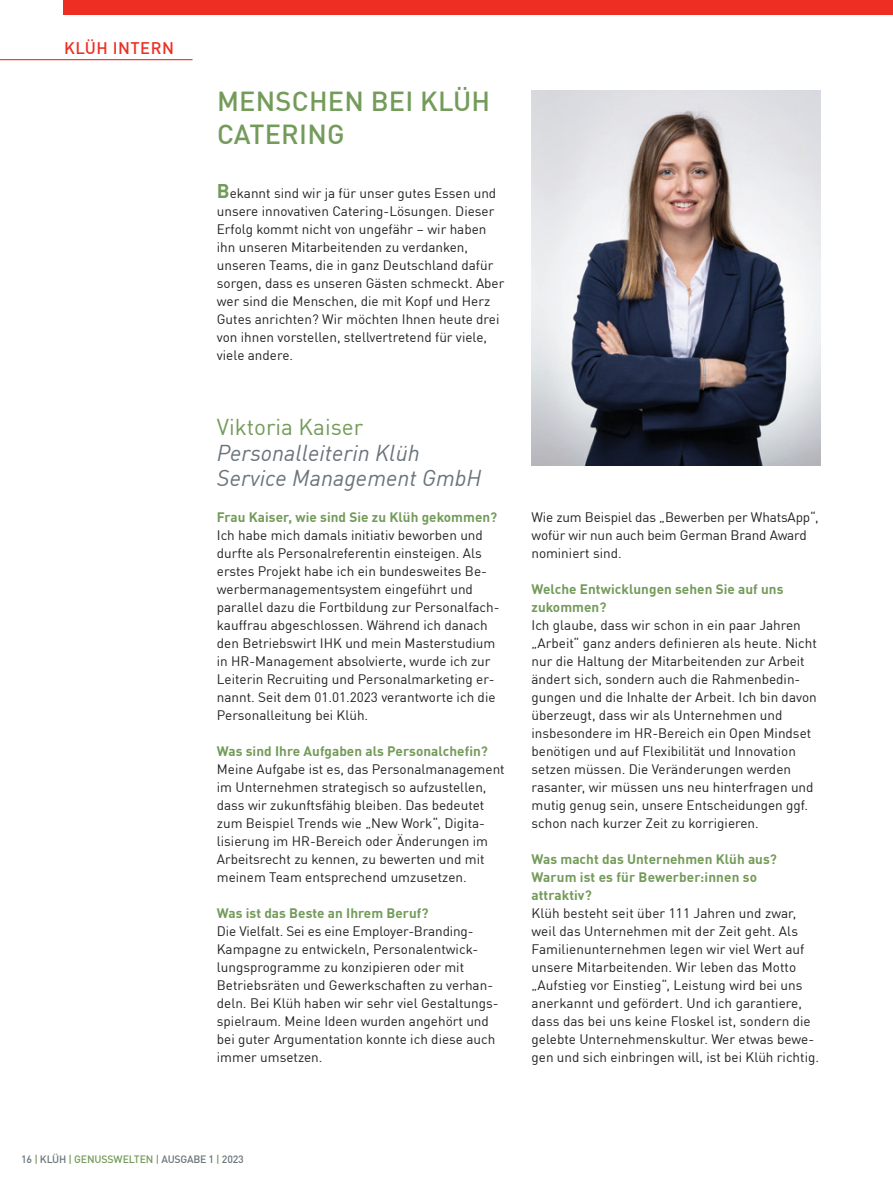
<style>
.page{position:relative;width:893px;height:1191px;background:#fff}
.page>*{position:absolute;margin:0;border:0;box-sizing:border-box;transform-origin:0 0}
.t1{font:500 27px/33px "DINOT";letter-spacing:.01em;color:#739b59}
.t2{font:italic 22.5px/25.5px "DINOT";color:#6a747b}
.t3{font:22.5px "DINOT";color:#739b59}
.t4{font:500 16.5px "DINOT";letter-spacing:.03em;color:#ee2e22}
.t5{font:13.5px/18px "DINOT";color:#231f20}
.t6{font:700 13.5px/18px "DINOT";letter-spacing:.005em;color:#739b59}
.t7{font:500 10.5px "DINOT";letter-spacing:-.02em;color:#6a747b}
.s1{font-weight:700;font-size:19.5px;color:#739b59}
.s2{color:#739b59}
</style>
<div class="page">
<div style="left:63px;top:0;width:830px;height:14px;background:#ee2e22"></div>
<img style="left:531px;top:90px;width:290px;height:375px">
<hr style="left:0;top:59px;width:193px;height:1px;background:#ee2e22">
<p class="t4" style="left:64px;top:35px;width:111px">KLÜH INTERN</p>
<h1 class="t1" style="left:217px;top:82px;width:275px">MENSCHEN BEI KLÜH<br>CATERING</h1>
<p class="t5" style="left:217px;top:183px;width:289px"><span class="s1">B</span>ekannt sind wir ja für unser gutes Essen und unsere innovativen Catering-Lösungen. Dieser Erfolg kommt nicht von ungefähr – wir haben ihn unseren Mitarbeitenden zu verdanken, unseren Teams, die in ganz Deutschland dafür sorgen, dass es unseren Gästen schmeckt. Aber wer sind die Menschen, die mit Kopf und Herz Gutes anrichten? Wir möchten Ihnen heute drei von ihnen vorstellen, stellvertretend für viele, viele andere.</p>
<h2 class="t3" style="left:217px;top:410px;width:148px">Viktoria Kaiser</h2>
<h2 class="t2" style="left:217px;top:438px;width:266px">Personalleiterin Klüh<br>Service Management GmbH</h2>
<p class="t6" style="left:217px;top:507px;width:282px">Frau Kaiser, wie sind Sie zu Klüh gekommen?</p>
<p class="t5" style="left:217px;top:525px;width:284px">Ich habe mich damals initiativ beworben und durfte als Personalreferentin einsteigen. Als erstes Projekt habe ich ein bundesweites Be&shy;werbermanagementsystem eingeführt und parallel dazu die Fortbildung zur Personalfach&shy;kauffrau abgeschlossen. Während ich danach den Betriebswirt IHK und mein Masterstudium in HR-Management absolvierte, wurde ich zur Leiterin Recruiting und Personalmarketing er&shy;nannt. Seit dem 01.01.2023 verantworte ich die Personalleitung bei Klüh.</p>
<p class="t6" style="left:217px;top:741px;width:273px">Was sind Ihre Aufgaben als Personalchefin?</p>
<p class="t5" style="left:217px;top:759px;width:289px">Meine Aufgabe ist es, das Personalmanagement im Unternehmen strategisch so aufzustellen, dass wir zukunftsfähig bleiben. Das bedeutet zum Beispiel Trends wie „New Work“, Digita&shy;lisierung im HR-Bereich oder Änderungen im Arbeitsrecht zu kennen, zu bewerten und mit meinem Team entsprechend umzusetzen.</p>
<p class="t6" style="left:217px;top:903px;width:213px">Was ist das Beste an Ihrem Beruf?</p>
<p class="t5" style="left:217px;top:921px;width:283px">Die Vielfalt. Sei es eine Employer-Branding-Kampagne zu entwickeln, Personalentwick&shy;lungsprogramme zu konzipieren oder mit Betriebsräten und Gewerkschaften zu verhan&shy;deln. Bei Klüh haben wir sehr viel Gestaltungs&shy;spielraum. Meine Ideen wurden angehört und bei guter Argumentation konnte ich diese auch immer umsetzen.</p>
<p class="t5" style="left:531px;top:507px;width:289px">Wie zum Beispiel das „Bewerben per WhatsApp“, wofür wir nun auch beim German Brand Award nominiert sind.</p>
<p class="t6" style="left:531px;top:579px;width:253px">Welche Entwicklungen sehen Sie auf uns zukommen?</p>
<p class="t5" style="left:531px;top:615px;width:287px">Ich glaube, dass wir schon in ein paar Jahren „Arbeit“ ganz anders definieren als heute. Nicht nur die Haltung der Mitarbeitenden zur Arbeit ändert sich, sondern auch die Rahmenbedin&shy;gungen und die Inhalte der Arbeit. Ich bin davon überzeugt, dass wir als Unternehmen und insbesondere im HR-Bereich ein Open Mindset benötigen und auf Flexibilität und Innovation setzen müssen. Die Veränderungen werden rasanter, wir müssen uns neu hinterfragen und mutig genug sein, unsere Entscheidungen ggf. schon nach kurzer Zeit zu korrigieren.</p>
<p class="t6" style="left:531px;top:849px;width:247px">Was macht das Unternehmen Klüh aus?<br>Warum ist es für Bewerber:innen so attraktiv?</p>
<p class="t5" style="left:531px;top:903px;width:289px">Klüh besteht seit über 111 Jahren und zwar, weil das Unternehmen mit der Zeit geht. Als Familienunternehmen legen wir viel Wert auf unsere Mitarbeitenden. Wir leben das Motto „Aufstieg vor Einstieg“, Leistung wird bei uns anerkannt und gefördert. Und ich garantiere, dass das bei uns keine Floskel ist, sondern die gelebte Unternehmenskultur. Wer etwas bewe&shy;gen und sich einbringen will, ist bei Klüh richtig.</p>
<p class="t7" style="left:21px;top:1151px;width:224px">16 <span class="s2">|</span> KLÜH <span class="s2">| GENUSSWELTEN |</span> AUSGABE 1 <span class="s2">|</span> 2023</p>
</div>
